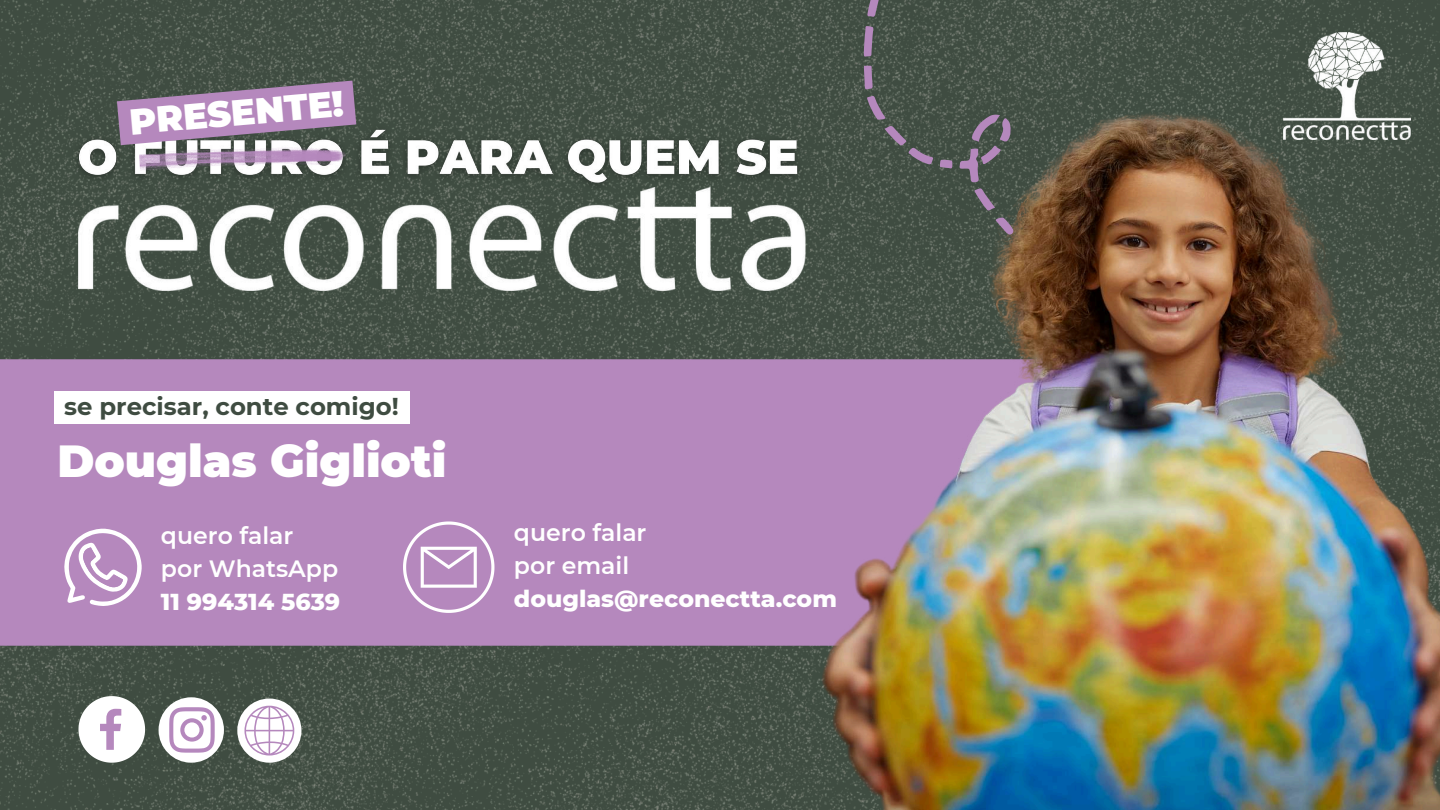
<style>
.page{position:relative;width:1440px;height:810px;background:#fff}
.page>*{position:absolute;margin:0;border:0;box-sizing:border-box;transform-origin:0 0}
.t1{font:900 44.9px "Montserrat";color:#fff}
.t2{font:900 36.2px "Montserrat";color:#fff}
.t3{font:700 24.4px "Montserrat";color:#3f4c41}
.t4{font:600 23.6px/33px "Montserrat";color:#fff}
.t5{font:800 23.6px "Montserrat";color:#fff}
</style>
<div class="page">
<img style="left:0;top:0;width:1440px;height:810px">
<img style="left:78px;top:197px;width:702px;height:94px">
<img style="left:67px;top:119px;width:713px;height:78px">
<div style="left:0;top:359px;width:780px;height:287px;background:#b588bd"></div>
<img style="left:780px;top:45px;width:660px;height:765px">
<svg style="left:78px;top:696px;width:67px;height:67px"></svg>
<div style="left:159px;top:697px;width:65px;height:66px;background:#fff;border-radius:50%"></div>
<svg style="left:169px;top:707px;width:46px;height:46px"></svg>
<div style="left:237px;top:699px;width:64px;height:64px;background:#fff;border-radius:50%"></div>
<svg style="left:244px;top:706px;width:50px;height:49px"></svg>
<svg style="left:64px;top:529px;width:78px;height:77px"></svg>
<svg style="left:403px;top:521px;width:91px;height:92px;background:#c39fc9"></svg>
<svg style="left:117px;top:81px;width:239px;height:95px;background:#9a869f"></svg>
<div style="left:54px;top:391px;width:355px;height:33px;background:#fff"></div>
<img style="left:1283px;top:32px;width:128px;height:108px">
<svg style="left:849px;top:0;width:169px;height:236px;background:#4d564f"></svg>
<h2 class="t2" style="left:128px;top:100px;width:216px;rotate:-5deg">PRESENTE!</h2>
<p class="t3" style="left:64px;top:392px;width:336px">se precisar, conte comigo!</p>
<h1 class="t1" style="left:57px;top:433px;width:390px">Douglas Giglioti</h1>
<p class="t4" style="left:161px;top:519px;width:179px">quero falar por WhatsApp</p>
<p class="t5" style="left:161px;top:587px;width:181px">11 994314 5639</p>
<p class="t4" style="left:514px;top:516px;width:134px">quero falar por email</p>
<p class="t5" style="left:514px;top:584px;width:324px">douglas@reconectta.com</p>
</div>
